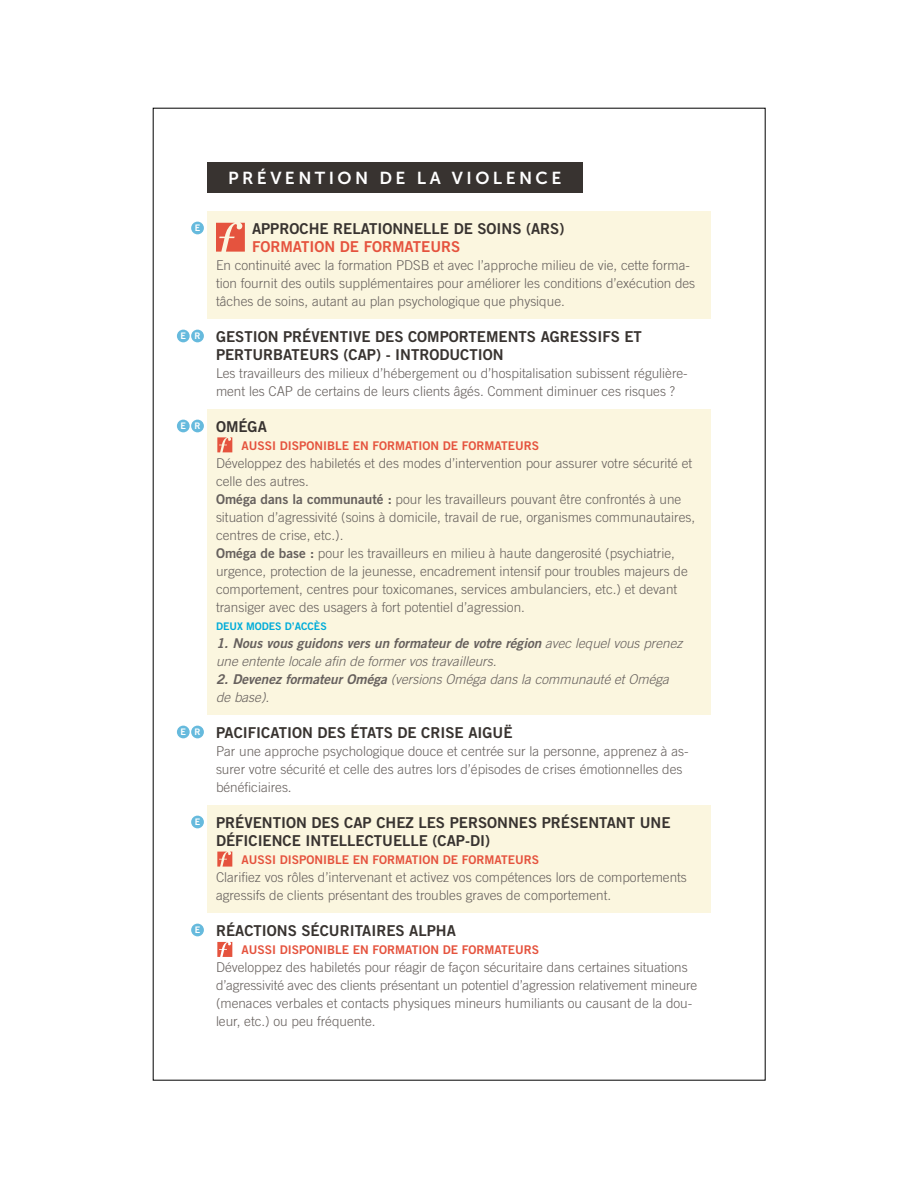
<style>
.page{position:relative;width:918px;height:1188px;background:#fff}
.page>*{position:absolute;margin:0;border:0;box-sizing:border-box;transform-origin:0 0}
.t1{font:17.25px "Museo Sans 700";letter-spacing:.2em;color:#fff}
.t2{font:15px/18px "Trade Gothic Bold Two";color:#383330}
.t3{font:15px "Trade Gothic Bold Two";color:#e5533e}
.t4{font:300 13.5px/18px "Trade Gothic";color:#66605d}
.t5{font:italic 300 13.5px/18px "Trade Gothic";color:#66605d}
.t6{font:italic 13.5px "Trade Gothic Bold Two";color:#66605d}
.t7{font:12px "Trade Gothic Bold Two";color:#e5533e}
.t8{font:10.5px "Trade Gothic Bold Two";color:#00acd9}
.t9{font:9px "Trade Gothic Bold Two";color:#fff}
.s1{font-family:"Trade Gothic Bold Two";font-weight:400}
.s2{font-family:"Trade Gothic";font-weight:300}
</style>
<div class="page">
<div style="left:207px;top:212px;width:504px;height:108px;background:#fbf6df"></div>
<div style="left:207px;top:410px;width:504px;height:306px;background:#fbf6df"></div>
<div style="left:207px;top:806px;width:504px;height:108px;background:#fbf6df"></div>
<div style="left:207px;top:162px;width:376px;height:30px;background:#383330"></div>
<svg style="left:216px;top:223px;width:29px;height:29px"></svg>
<svg style="left:217px;top:437px;width:15px;height:15px"></svg>
<svg style="left:217px;top:942px;width:15px;height:15px"></svg>
<svg style="left:217px;top:852px;width:15px;height:15px"></svg>
<div style="left:191px;top:330px;width:13px;height:12px;background:#66badd;border-radius:50%"></div>
<div style="left:191px;top:420px;width:13px;height:12px;background:#66badd;border-radius:50%"></div>
<div style="left:191px;top:726px;width:13px;height:12px;background:#66badd;border-radius:50%"></div>
<div style="left:191px;top:222px;width:13px;height:12px;background:#66badd;border-radius:50%"></div>
<div style="left:177px;top:330px;width:13px;height:12px;background:#66badd;border-radius:50%"></div>
<div style="left:177px;top:420px;width:13px;height:12px;background:#66badd;border-radius:50%"></div>
<div style="left:177px;top:726px;width:13px;height:12px;background:#66badd;border-radius:50%"></div>
<div style="left:191px;top:816px;width:13px;height:12px;background:#66badd;border-radius:50%"></div>
<div style="left:191px;top:924px;width:13px;height:12px;background:#66badd;border-radius:50%"></div>
<p class="t1" style="left:228px;top:168px;width:335px">P RÉVENTION DE LA VIOLENCE</p>
<p class="t9" style="left:195px;top:222px;width:6px">E</p>
<p class="t9" style="left:181px;top:330px;width:6px">E</p>
<p class="t9" style="left:195px;top:330px;width:6px">R</p>
<p class="t9" style="left:181px;top:420px;width:6px">E</p>
<p class="t9" style="left:195px;top:420px;width:6px">R</p>
<p class="t9" style="left:181px;top:726px;width:6px">E</p>
<p class="t9" style="left:195px;top:726px;width:6px">R</p>
<p class="t9" style="left:195px;top:816px;width:6px">E</p>
<p class="t9" style="left:195px;top:924px;width:6px">E</p>
<p class="t2" style="left:252px;top:219px;width:290px">APPROCHE RELATIONNELLE DE SOINS (ARS</p>
<p class="t2" style="left:559px;top:219px;width:6px">)</p>
<p class="t3" style="left:252px;top:237px;width:210px">FORMATION DE FORMATEURS</p>
<p class="t4" style="left:216px;top:256px;width:481px">En continuité avec la formation PDSB et avec l’approche milieu de vie, cette forma&shy;tion fournit des outils supplémentaires pour améliorer les conditions d’exécution des tâches de soins, autant au plan psychologique que physique.</p>
<p class="t2" style="left:216px;top:327px;width:427px">GESTION PRÉVENTIVE DES COMPORTEMENTS AGRESSIFS ET<br>PERTURBATEURS (CAP) - I NTRODUCTION</p>
<p class="t4" style="left:216px;top:364px;width:473px">Les travailleurs des milieux d’hébergement ou d’hospitalisation subissent régulière&shy;ment les CAP de certains de leurs clients âgés. Comment diminuer ces risques ?</p>
<p class="t2" style="left:216px;top:417px;width:52px">OMÉGA</p>
<p class="t7" style="left:242px;top:438px;width:299px">AUSSI DISPONIBLE EN FORMATION DE FORMATEURS</p>
<p class="t4" style="left:216px;top:454px;width:481px">Développez des habiletés et des modes d’intervention pour assurer votre sécurité et celle des autres.<br><span class="s1">OMÉGA DANS LA COMMUNAUTÉ :</span> pour les travailleurs pouvant être confrontés à une situation d’agressivité (soins à domicile, travail de rue, organismes communautaires, centres de crise, etc.).<br><span class="s1">OMÉGA DE BASE :</span> pour les travailleurs en milieu à haute dangerosité (psychiatrie, urgence, protection de la jeunesse, encadrement intensif pour troubles majeurs de comportement, centres pour toxicomanes, services ambulanciers, etc.) et devant transiger avec des usagers à fort potentiel d’agression.</p>
<p class="t8" style="left:216px;top:619px;width:112px">DEUX MODES D’ACCÈS</p>
<p class="t6" style="left:216px;top:634px;width:468px">1. Nous vous guidons vers un formateur de votre région <span class="s2">avec lequel vous prenez</span></p>
<p class="t5" style="left:216px;top:652px;width:282px">une entente locale afin de former vos travailleurs.</p>
<p class="t5" style="left:216px;top:670px;width:454px"><span class="s1">2. Devenez formateur Oméga</span> (versions Oméga dans la communauté et Oméga de base).</p>
<p class="t2" style="left:216px;top:723px;width:298px">PACIFICATION DES ÉTATS DE CRISE AIGUË</p>
<p class="t4" style="left:216px;top:742px;width:474px">Par une approche psychologique douce et centrée sur la personne, apprenez à as&shy;surer votre sécurité et celle des autres lors d’épisodes de crises émotionnelles des bénéficiaires.</p>
<p class="t2" style="left:216px;top:813px;width:139px">PRÉVENTION DES CAP</p>
<p class="t2" style="left:216px;top:813px;width:456px;text-indent:160px">CHEZ LES PERSONNES PRÉSENTANT UNE<br>DÉFICIENCE INTELLECTUELLE (CAP-DI)</p>
<p class="t7" style="left:242px;top:852px;width:299px">AUSSI DISPONIBLE EN FORMATION DE FORMATEURS</p>
<p class="t4" style="left:216px;top:868px;width:472px">Clarifiez vos rôles d’intervenant et activez vos compétences lors de comportements agressifs de clients présentant des troubles graves de comportement.</p>
<p class="t2" style="left:216px;top:921px;width:241px">RÉACTIONS SÉCURITAIRES ALPHA</p>
<p class="t7" style="left:242px;top:942px;width:299px">AUSSI DISPONIBLE EN FORMATION DE FORMATEURS</p>
<p class="t4" style="left:216px;top:958px;width:483px">Développez des habiletés pour réagir de façon sécuritaire dans certaines situations d’agressivité avec des clients présentant un potentiel d’agression relativement mineure (menaces verbales et contacts physiques mineurs humiliants ou causant de la dou&shy;leur, etc.) ou peu fréquente.</p>
</div>
